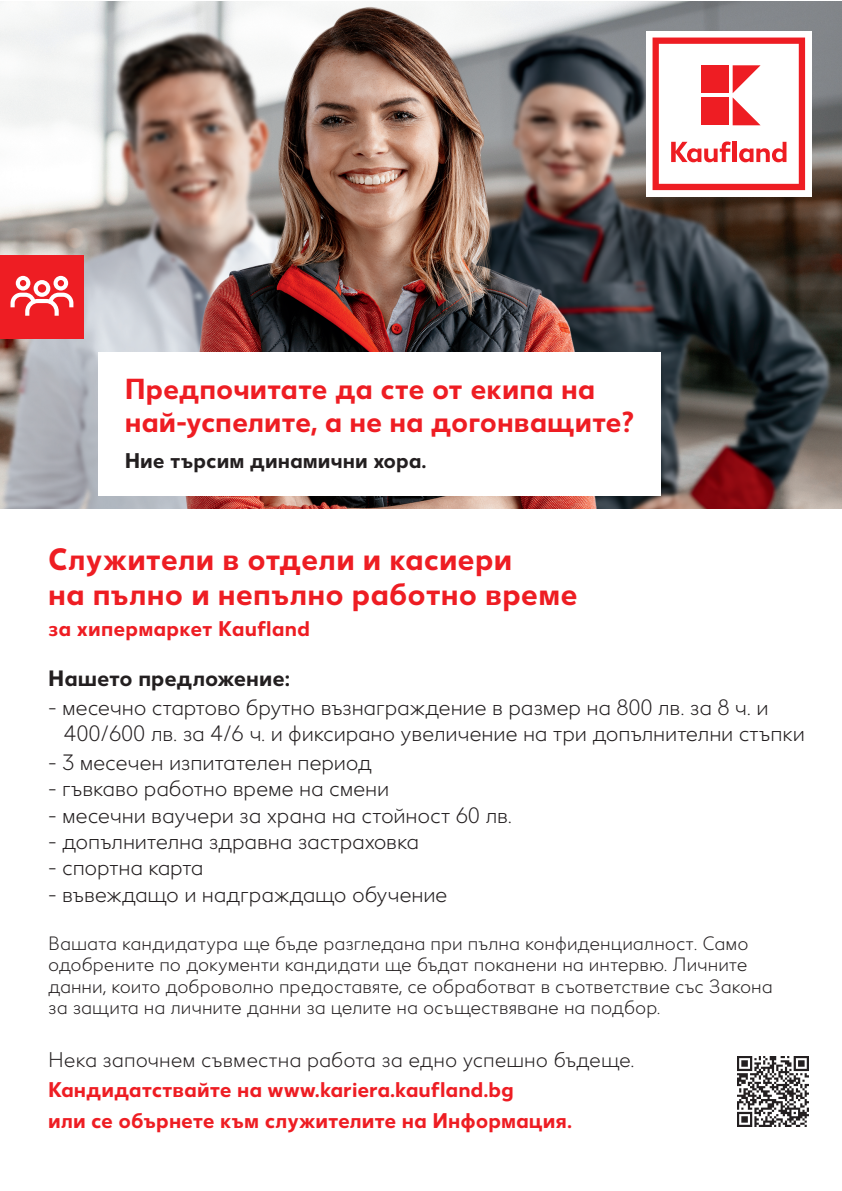
<style>
.page{position:relative;width:842px;height:1191px;background:#fff}
.page>*{position:absolute;margin:0;border:0;box-sizing:border-box;transform-origin:0 0}
.t1{font:700 30.9px/34.7px "Kaufland";color:#ee1d23}
.t2{font:700 28.9px/32.8px "Kaufland";color:#ee1d23}
.t3{font:300 22.2px/26.3px "Kaufland";letter-spacing:-.01em;color:#231f20}
.t4{font:700 22.2px "Kaufland";color:#231f20}
.t5{font:700 21.2px/30.5px "Kaufland";color:#ee1d23}
.t6{font:300 21.2px "Kaufland";color:#231f20}
.t7{font:700 21.2px "Kaufland";color:#231f20}
.t8{font:300 19.3px/21.2px "Kaufland";color:#231f20}
</style>
<div class="page">
<img style="left:0;top:2px;width:842px;height:506px">
<div style="left:646px;top:31px;width:165px;height:165px;background:#fff"></div>
<svg style="left:652px;top:38px;width:153px;height:152px"></svg>
<hr style="left:733px;top:142px;width:4px;height:20px;background:#ee1d23">
<div style="left:98px;top:353px;width:562px;height:143px;background:#fff"></div>
<img style="left:738px;top:1056px;width:71px;height:70px">
<div style="left:0;top:255px;width:84px;height:84px;background:#ee1d23"></div>
<svg style="left:11px;top:276px;width:62px;height:40px"></svg>
<h2 class="t2" style="left:125px;top:373px;width:511px">Предпочитате да сте от екипа на най-успелите, a не на догонващите?</h2>
<p class="t7" style="left:125px;top:448px;width:303px">Ние търсим динамични хора.</p>
<h1 class="t1" style="left:48px;top:542px;width:531px">Служители в отдели и касиери<br>на пълно и непълно работно време</h1>
<p class="t5" style="left:48px;top:613px;width:263px">за хипермаркет Kaufland</p>
<p class="t4" style="left:48px;top:664px;width:243px">Нашето предложение:</p>
<p class="t3" style="left:64px;top:694px;width:743px;text-indent:-15px">- месечно стартово брутно възнаграждение в размер на 800 лв. за 8 ч. и<br>400/600 лв. за 4/6 ч. и фиксирано увеличение на три допълнителни стъпки</p>
<p class="t3" style="left:48px;top:750px;width:325px">- 3 месечен изпитателен период</p>
<p class="t3" style="left:48px;top:776px;width:343px">- гъвкаво работно време на смени</p>
<p class="t3" style="left:48px;top:802px;width:465px">- месечни ваучери за храна на стойност 60 лв.</p>
<p class="t3" style="left:48px;top:829px;width:372px">- допълнителна здравна застраховка</p>
<p class="t3" style="left:48px;top:855px;width:157px">- спортна карта</p>
<p class="t3" style="left:48px;top:881px;width:401px">- въвеждащо и надграждащо обучение</p>
<p class="t8" style="left:48px;top:933px;width:726px">Вашата кандидатура ще бъде разгледана при пълна конфиденциалност. Само одобрените по документи кандидати ще бъдат поканени на интервю. Личните данни, които доброволно предоставяте, се обработват в съответствие със Закона за защита на личните данни за целите на осъществяване на подбор.</p>
<p class="t6" style="left:48px;top:1047px;width:588px">Нека започнем съвместна работа за едно успешно бъдеще.</p>
<p class="t5" style="left:48px;top:1075px;width:525px">Кандидатствайте на www.kariera.kaufland.bg<br>или се обърнете към служителите на Информация.</p>
</div>
